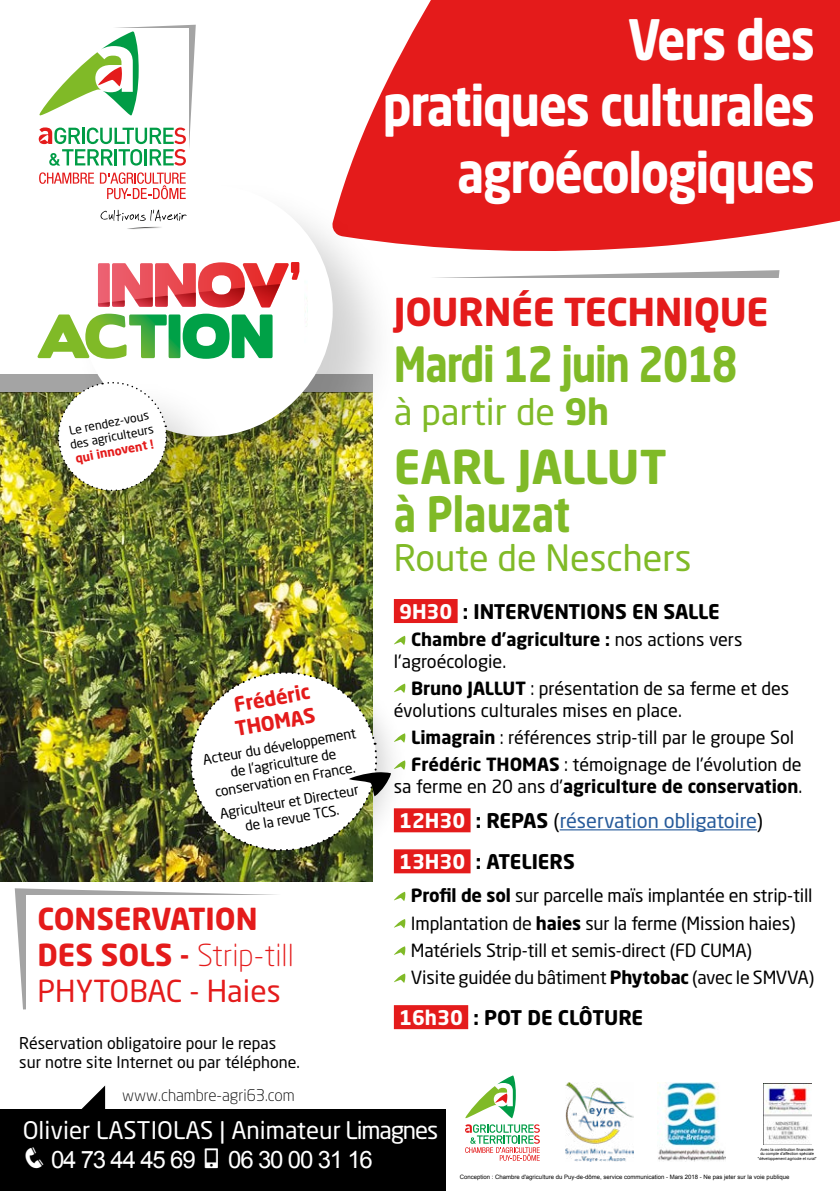
<style>
.page{position:relative;width:840px;height:1191px;background:#fff}
.page>*{position:absolute;margin:0;border:0;box-sizing:border-box;transform-origin:0 0}
.t1{font:700 55px/66.2px "Neo Sans Pro";letter-spacing:-.03em;color:#fff;text-align:right;scale:.88 1}
.t2{font:700 48px "Neo Sans Pro";letter-spacing:-.03em;color:#80ba27;scale:.83 1}
.t3{font:700 48px "Neo Sans Pro";color:#80ba27;scale:.83 1}
.t4{font:700 46px "Neo Sans Pro";letter-spacing:-.01em;color:#80ba27}
.t5{font:700 38px "Neo Sans Pro";letter-spacing:-.01em;color:#e41b1b}
.t6{font:36px "Neo Sans Pro";color:#80ba27}
.t7{font:700 30px/36px "Neo Sans Pro";color:#e41b1b}
.t8{font:24px "Neo Sans Pro";color:#fff}
.t9{font:24px "Arial";letter-spacing:-.05em;color:#fff}
.t10{font:20px/41px "Neo Sans Pro";color:#275b9b}
.t11{font:700 20px "Neo Sans Pro";color:#000}
.t12{font:700 20px/24px "Neo Sans Pro";color:#e41b1b}
.t13{font:18px/27.2px "Neo Sans Pro";letter-spacing:-.01em;color:#000}
.t14{font:700 18px "Neo Sans Pro";color:#000}
.t15{font:16px/19.2px "Neo Sans Pro";color:#000}
.t16{font:300 16px "Neo Sans Pro";color:#000}
.t17{font:14px/16.8px "Neo Sans Pro";color:#000;text-align:center}
.t18{font:12px/14.6px "Neo Sans Pro";color:#000}
.t19{font:700 12px "Neo Sans Pro";color:#e41b1b}
.t20{font:6px "Arial";color:#000}
.t21{font:4px/4.8px "Arial";color:#000;text-align:center}
.s1{font-style:inherit}
.s2{font-weight:300}
.s3{font-weight:400}
.s4{font-weight:700}
.s5{color:#fff}
.s6{font-weight:700;color:#fff}
.s7{font-weight:700;color:#000}
.s8{color:#000}
</style>
<div class="page">
<img style="left:0;top:393px;width:372px;height:488px">
<div style="left:0;top:374px;width:372px;height:19px;background:#a4a4a4"></div>
<svg style="left:345px;top:0;width:494px;height:251px;background:#e62f2f"></svg>
<svg style="left:81px;top:1085px;width:24px;height:24px"></svg>
<div style="left:75px;top:180px;width:327px;height:326px;background:#000;opacity:.18"></div>
<div style="left:80px;top:184px;width:252px;height:252px;background:#fff;border-radius:50%"></div>
<svg style="left:37px;top:251px;width:270px;height:119px"></svg>
<div style="left:54px;top:378px;width:181px;height:181px;background:#000;opacity:.18"></div>
<img style="left:54px;top:378px;width:117px;height:117px">
<div style="left:36px;top:28px;width:153px;height:174px;background:#fff"></div>
<svg style="left:39px;top:25px;width:157px;height:174px"></svg>
<div style="left:393px;top:599px;width:64px;height:24px;background:#e41b1b"></div>
<div style="left:393px;top:808px;width:77px;height:24px;background:#e41b1b"></div>
<hr style="left:559px;top:829px;width:197px;height:1px;background:#275b9b">
<div style="left:393px;top:849px;width:77px;height:24px;background:#e41b1b"></div>
<div style="left:393px;top:1005px;width:75px;height:24px;background:#e41b1b"></div>
<svg style="left:394px;top:636px;width:11px;height:9px"></svg>
<svg style="left:394px;top:891px;width:11px;height:10px"></svg>
<svg style="left:394px;top:919px;width:11px;height:9px"></svg>
<svg style="left:394px;top:946px;width:11px;height:9px"></svg>
<svg style="left:394px;top:973px;width:11px;height:10px"></svg>
<div style="left:0;top:1109px;width:445px;height:82px;background:#000"></div>
<svg style="left:395px;top:270px;width:384px;height:8px"></svg>
<div style="left:393px;top:278px;width:385px;height:67px;background:#fff"></div>
<svg style="left:15px;top:888px;width:262px;height:121px"></svg>
<div style="left:26px;top:895px;width:342px;height:123px;background:#fff"></div>
<img style="left:657px;top:1082px;width:68px;height:80px">
<img style="left:565px;top:1082px;width:68px;height:79px">
<svg style="left:465px;top:1124px;width:74px;height:36px"></svg>
<svg style="left:465px;top:1075px;width:50px;height:43px"></svg>
<div style="left:174px;top:655px;width:235px;height:228px;background:#000;opacity:.18"></div>
<img style="left:183px;top:664px;width:222px;height:194px">
<img style="left:99px;top:206px;width:88px;height:24px">
<img style="left:100px;top:209px;width:80px;height:12px">
<img style="left:763px;top:1083px;width:47px;height:61px">
<h1 class="t1" style="left:382px;top:5px;width:492px">Vers des<br>pratiques culturales agroécologiques</h1>
<p class="t18" style="left:66px;top:423px;width:86px;rotate:-11deg">Le rendez-vous des agriculteurs</p>
<p class="t19" style="left:74px;top:451px;width:81px;rotate:-11deg">qui innovent !</p>
<p class="t12" style="left:229px;top:693px;width:82px;rotate:-10deg">Frédéric<br>THOMAS</p>
<p class="t17" style="left:201px;top:751px;width:157px;rotate:-10deg">Acteur du développement de l’agriculture de conservation en France.</p>
<p class="t17" style="left:218px;top:805px;width:142px;rotate:-10deg">Agriculteur et Directeur de la revue TCS.</p>
<h3 class="t7" style="left:37px;top:899px;width:258px">CONSERVATION<br>DES SOLS <span class="s1">-</span> <span class="s2">Strip-till<br></span><span class="s3">PHYTOBAC - Haies</span></h3>
<p class="t15" style="left:19px;top:1033px;width:282px">Réservation obligatoire pour le repas sur notre site Internet ou par téléphone.</p>
<p class="t16" style="left:122px;top:1085px;width:174px">www.chambre-agri63.com</p>
<h3 class="t5" style="left:393px;top:288px;width:376px">JOURNÉE TECHNIQUE</h3>
<h2 class="t2" style="left:393px;top:333px;width:415px">Mardi 12 juin 2018</h2>
<h3 class="t6" style="left:393px;top:389px;width:217px">à partir de <span class="s4">9h</span></h3>
<h3 class="t4" style="left:393px;top:438px;width:274px">EARL JALLUT</h3>
<h2 class="t3" style="left:393px;top:483px;width:214px">à Plauzat</h2>
<h3 class="t6" style="left:393px;top:536px;width:299px">Route de Neschers</h3>
<p class="t11" style="left:399px;top:599px;width:322px"><span class="s5">9H30</span> : INTERVENTIONS EN SALLE</p>
<p class="t13" style="left:393px;top:628px;width:350px;line-height:21.6px;text-indent:17px"><span class="s4">Chambre d'agriculture :</span> nos actions vers l'agroécologie.</p>
<p class="t13" style="left:393px;top:677px;width:397px;line-height:21.6px;text-indent:17px"><span class="s4">Bruno JALLUT</span> : présentation de sa ferme et des évolutions culturales mises en place.</p>
<p class="t13" style="left:411px;top:723px;width:392px"><span class="s4">Limagrain</span> : références strip-till par le groupe Sol<br><span class="s4">Frédéric THOMAS</span> : témoignage de l'évolution de</p>
<p class="t14" style="left:393px;top:774px;width:410px"><span class="s3">sa ferme en 20 ans d'</span>agriculture de conservation<span class="s3">.</span></p>
<p class="t10" style="left:399px;top:800px;width:365px"><span class="s6">12H30</span> <span class="s7">: REPAS</span> <span class="s8">(</span>réservation obligatoire<span class="s8">)<br></span><span class="s6">13H30</span> <span class="s7">: ATELIERS</span></p>
<p class="t13" style="left:410px;top:881px;width:404px"><span class="s4">Profil de sol</span> sur parcelle maïs implantée en strip-till Implantation de <span class="s4">haies</span> sur la ferme (Mission haies)<br>Matériels Strip-till et semis-direct (FD CUMA)<br>Visite guidée du bâtiment <span class="s4">Phytobac</span> (avec le SMVVA)</p>
<p class="t11" style="left:399px;top:1005px;width:245px"><span class="s5">16h30</span> : POT DE CLÔTURE</p>
<h3 class="t8" style="left:23px;top:1115px;width:417px">Olivier LASTIOLAS | Animateur Limagnes</h3>
<h3 class="t9" style="left:23px;top:1143px;width:351px">❑ 04 73 44 45 69 ■ 06 30 00 31 16</h3>
<p class="t21" style="left:757px;top:1146px;width:60px">Avec la contribution financière<br>du compte d'affection spéciale "développement agricole et rural"</p>
<p class="t20" style="left:459px;top:1173px;width:331px">Conception : Chambre d'agriculture du Puy-de-dôme, service communication - Mars 2018 - Ne pas jeter sur la voie publique</p>
</div>
